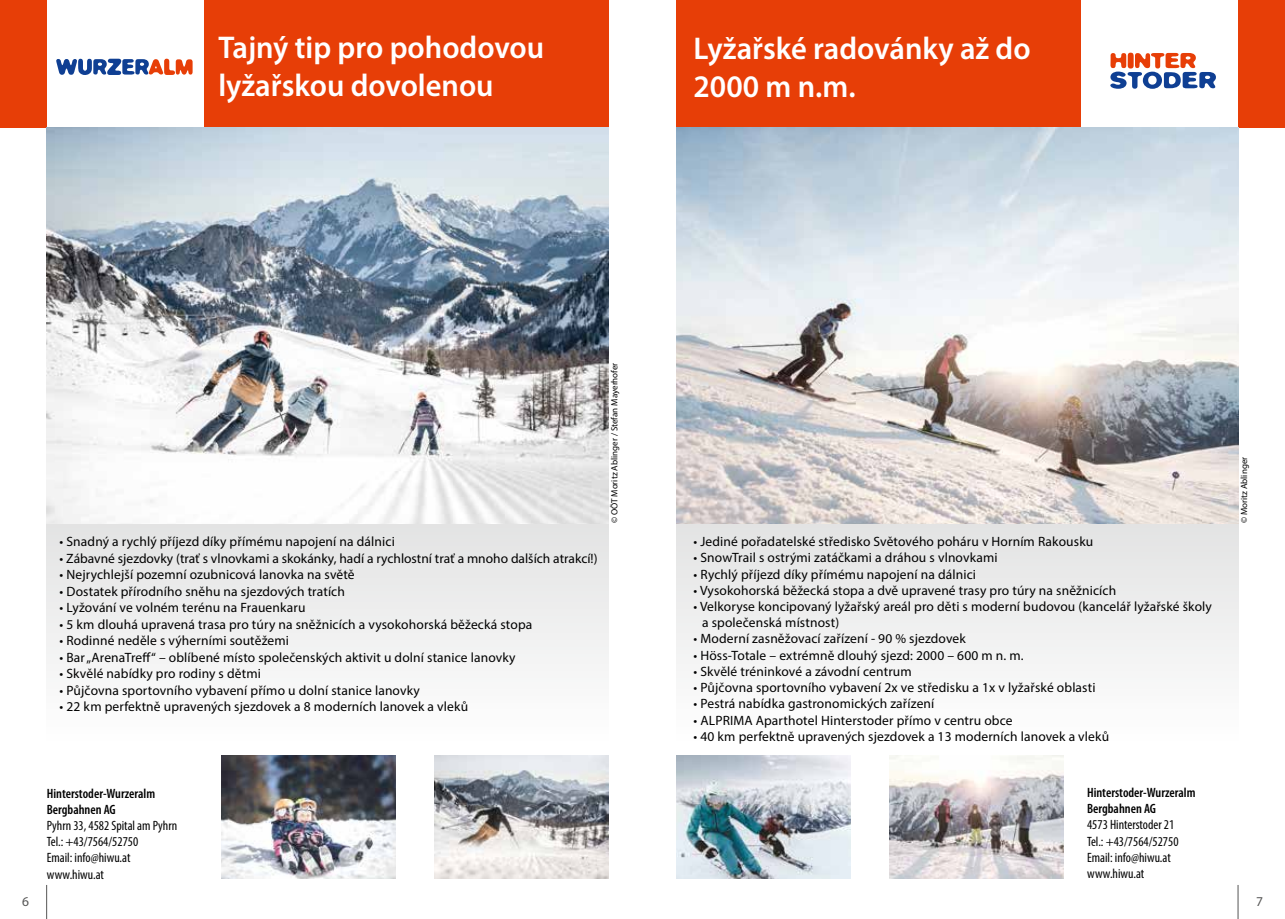
<style>
.page{position:relative;width:1285px;height:919px;background:#fff}
.page>*{position:absolute;margin:0;border:0;box-sizing:border-box;transform-origin:0 0}
.t1{font:600 31.5px/37.8px "Myriad Pro";color:#fff}
.t2{font:13.5px/16.2px "Myriad Pro";letter-spacing:.01em;color:#000}
.t3{font:condensed 13.5px/16.2px "Myriad Pro";color:#000}
.t4{font:600 condensed 13.5px/16.2px "Myriad Pro";color:#000}
.t5{font:13.5px "Myriad Pro";color:#565655}
.t6{font:9px "Myriad Pro";color:#000}
</style>
<div class="page">
<div style="left:676px;top:0;width:404px;height:128px;background:#e73e07"></div>
<div style="left:204px;top:0;width:404px;height:128px;background:#e73e07"></div>
<div style="left:0;top:0;width:47px;height:128px;background:#e73e07"></div>
<div style="left:1237px;top:0;width:47px;height:128px;background:#e73e07"></div>
<img style="left:434px;top:755px;width:174px;height:123px">
<img style="left:221px;top:755px;width:174px;height:123px">
<img style="left:889px;top:755px;width:174px;height:123px">
<div style="left:47px;top:523px;width:561px;height:221px;background:linear-gradient(to right,#f1f1f1,#f1f1f1)"></div>
<div style="left:676px;top:523px;width:561px;height:221px;background:linear-gradient(to right,#f1f1f1,#f1f1f1)"></div>
<img style="left:676px;top:755px;width:174px;height:123px">
<hr style="left:46px;top:884px;width:1px;height:34px;background:#565655">
<hr style="left:1237px;top:884px;width:1px;height:34px;background:#565655">
<svg style="left:56px;top:59px;width:136px;height:16px"></svg>
<img style="left:47px;top:128px;width:561px;height:395px">
<svg style="left:1110px;top:53px;width:105px;height:36px"></svg>
<img style="left:676px;top:128px;width:561px;height:395px">
<h1 class="t1" style="left:218px;top:28px;width:327px">Tajný tip pro pohodovou lyžařskou dovolenou</h1>
<h1 class="t1" style="left:693px;top:29px;width:338px">Lyžařské radovánky až do<br>2000 m n.m.</h1>
<p class="t2" style="left:60px;top:533px;width:337px">• Snadný a rychlý příjezd díky přímému napojení na dálnici</p>
<p class="t2" style="left:60px;top:550px;width:539px">• Zábavné sjezdovky (trať s vlnovkami a skokánky, hadí a rychlostní trať a mnoho dalších atrakcí!)</p>
<p class="t2" style="left:60px;top:566px;width:296px">• Nejrychlejší pozemní ozubnicová lanovka na světě</p>
<p class="t2" style="left:60px;top:583px;width:287px">• Dostatek přírodního sněhu na sjezdových tratích</p>
<p class="t2" style="left:60px;top:599px;width:247px">• Lyžování ve volném terénu na Frauenkaru</p>
<p class="t2" style="left:60px;top:616px;width:474px">• 5 km dlouhá upravená trasa pro túry na sněžnicích a vysokohorská běžecká stopa</p>
<p class="t2" style="left:60px;top:632px;width:231px">• Rodinné neděle s výherními soutěžemi</p>
<p class="t2" style="left:60px;top:649px;width:457px">• Bar „ArenaTreff“ – oblíbené místo společenských aktivit u dolní stanice lanovky</p>
<p class="t2" style="left:60px;top:665px;width:203px">• Skvělé nabídky pro rodiny s dětmi</p>
<p class="t2" style="left:60px;top:682px;width:361px">• Půjčovna sportovního vybavení přímo u dolní stanice lanovky</p>
<p class="t2" style="left:60px;top:698px;width:410px">• 22 km perfektně upravených sjezdovek a 8 moderních lanovek a vleků</p>
<p class="t6" style="left:608px;top:523px;width:162px;rotate:-90deg">© OÖT Moritz Ablinger / Stefan Mayerhofer</p>
<p class="t4" style="left:47px;top:785px;width:110px">Hinterstoder-Wurzeralm<br>Bergbahnen AG</p>
<p class="t3" style="left:47px;top:817px;width:132px">Pyhrn 33, 4582 Spital am Pyhrn<br>Tel.: +43/7564/52750<br>Email: info@hiwu.at www.hiwu.at</p>
<p class="t2" style="left:693px;top:533px;width:401px">• Jediné pořadatelské středisko Světového poháru v Horním Rakousku</p>
<p class="t2" style="left:693px;top:549px;width:305px">• SnowTrail s ostrými zatáčkami a dráhou s vlnovkami</p>
<p class="t2" style="left:693px;top:565px;width:284px">• Rychlý příjezd díky přímému napojení na dálnici</p>
<p class="t2" style="left:693px;top:582px;width:424px">• Vysokohorská běžecká stopa a dvě upravené trasy pro túry na sněžnicích</p>
<p class="t2" style="left:702px;top:598px;width:511px;text-indent:-8px">• Velkoryse koncipovaný lyžařský areál pro děti s moderní budovou (kancelář lyžařské školy a společenská místnost)</p>
<p class="t2" style="left:693px;top:630px;width:274px">• Moderní zasněžovací zařízení - 90 % sjezdovek</p>
<p class="t2" style="left:693px;top:646px;width:331px">• Höss-Totale – extrémně dlouhý sjezd: 2000 – 600 m n. m.</p>
<p class="t2" style="left:693px;top:663px;width:220px">• Skvělé tréninkové a závodní centrum</p>
<p class="t2" style="left:693px;top:679px;width:403px">• Půjčovna sportovního vybavení 2x ve středisku a 1x v lyžařské oblasti</p>
<p class="t2" style="left:693px;top:695px;width:242px">• Pestrá nabídka gastronomických zařízení</p>
<p class="t2" style="left:693px;top:711px;width:320px">• ALPRIMA Aparthotel Hinterstoder přímo v centru obce</p>
<p class="t2" style="left:693px;top:727px;width:417px">• 40 km perfektně upravených sjezdovek a 13 moderních lanovek a vleků</p>
<p class="t4" style="left:1086px;top:784px;width:110px">Hinterstoder-Wurzeralm<br>Bergbahnen AG</p>
<p class="t3" style="left:1086px;top:816px;width:93px">4573 Hinterstoder 21<br>Tel.: +43/7564/52750<br>Email: info@hiwu.at www.hiwu.at</p>
<p class="t6" style="left:1238px;top:523px;width:68px;rotate:-90deg">© Moritz Ablinger</p>
<p class="t5" style="left:22px;top:892px;width:8px">6</p>
<p class="t5" style="left:1255px;top:892px;width:8px">7</p>
</div>
